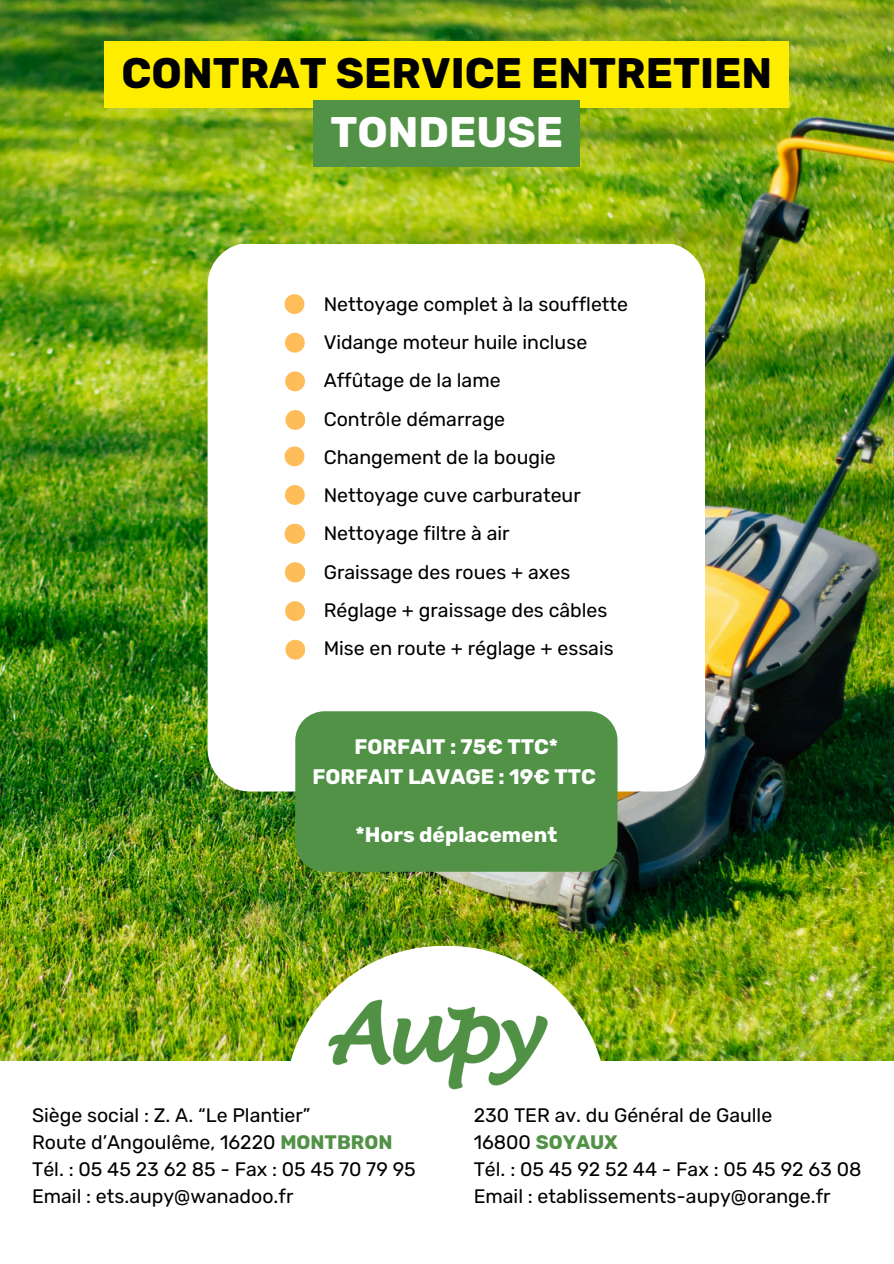
<style>
.page{position:relative;width:894px;height:1264px;background:#fff}
.page>*{position:absolute;margin:0;border:0;box-sizing:border-box;transform-origin:0 0}
.t1{font:700 42.6px "Rubik";color:#000}
.t2{font:700 42.6px "Rubik";color:#fff}
.t3{font:700 21px/29.2px "Rubik";color:#fff;text-align:center}
.t4{font:19.5px "Rubik";color:#000}
.t5{font:700 19.5px "Rubik";color:#529247}
.s1{font-weight:700;color:#529247}
.s2{font-weight:400;color:#000}
</style>
<div class="page">
<img style="left:0;top:0;width:893px;height:1061px">
<svg style="left:207px;top:243px;width:498px;height:548px"></svg>
<div style="left:295px;top:711px;width:322px;height:160px;background:#529247"></div>
<svg style="left:284px;top:294px;width:20px;height:20px"></svg>
<svg style="left:285px;top:333px;width:19px;height:19px"></svg>
<svg style="left:285px;top:371px;width:20px;height:20px"></svg>
<svg style="left:285px;top:410px;width:20px;height:20px"></svg>
<svg style="left:284px;top:446px;width:20px;height:20px"></svg>
<svg style="left:285px;top:485px;width:19px;height:20px"></svg>
<svg style="left:284px;top:523px;width:21px;height:20px"></svg>
<svg style="left:285px;top:562px;width:20px;height:20px"></svg>
<svg style="left:285px;top:601px;width:20px;height:20px"></svg>
<svg style="left:285px;top:639px;width:20px;height:20px"></svg>
<div style="left:284px;top:945px;width:322px;height:318px;background:#fff;border-radius:159px"></div>
<div style="left:104px;top:42px;width:684px;height:66px;background:#ffed00"></div>
<div style="left:313px;top:100px;width:267px;height:67px;background:#529247"></div>
<img style="left:324px;top:994px;width:245px;height:96px">
<p class="t1" style="left:121px;top:48px;width:651px">CONTRAT SERVICE ENTRETIEN</p>
<p class="t2" style="left:330px;top:107px;width:234px">TONDEUSE</p>
<h1 class="t4" style="left:323px;top:292px;width:306px">Nettoyage complet à la soufflette</h1>
<h1 class="t4" style="left:323px;top:331px;width:265px">Vidange moteur huile incluse</h1>
<p class="t4" style="left:323px;top:369px;width:178px">Affûtage de la lame</p>
<p class="t4" style="left:323px;top:407px;width:183px">Contrôle démarrage</p>
<p class="t4" style="left:323px;top:445px;width:233px">Changement de la bougie</p>
<p class="t4" style="left:323px;top:484px;width:258px">Nettoyage cuve carburateur</p>
<p class="t4" style="left:323px;top:522px;width:187px">Nettoyage filtre à air</p>
<p class="t4" style="left:323px;top:560px;width:248px">Graissage des roues + axes</p>
<p class="t4" style="left:323px;top:598px;width:285px">Réglage + graissage des câbles</p>
<p class="t4" style="left:323px;top:637px;width:291px">Mise en route + réglage + essais</p>
<p class="t3" style="left:312px;top:732px;width:285px">FORFAIT : 75€ TTC*<br>FORFAIT LAVAGE : 19€ TTC</p>
<p class="t3" style="left:355px;top:820px;width:203px">*Hors déplacement</p>
<p class="t4" style="left:32px;top:1103px;width:280px">Siège social : Z. A. “Le Plantier”</p>
<p class="t4" style="left:32px;top:1130px;width:362px">Route d’Angoulême, 16220 <span class="s1">MONTBRON</span></p>
<p class="t4" style="left:32px;top:1157px;width:385px">Tél. : 05 45 23 62 85 - Fax : 05 45 70 79 95</p>
<h2 class="t4" style="left:32px;top:1184px;width:263px">Email : ets.aupy@wanadoo.fr</h2>
<h3 class="t4" style="left:473px;top:1103px;width:300px">230 TER av. du Général de Gaulle</h3>
<p class="t5" style="left:473px;top:1130px;width:146px"><span class="s2">16800</span> SOYAUX</p>
<p class="t4" style="left:473px;top:1157px;width:389px">Tél. : 05 45 92 52 44 - Fax : 05 45 92 63 08</p>
<p class="t4" style="left:473px;top:1184px;width:358px">Email : etablissements-aupy@orange.fr</p>
</div>
